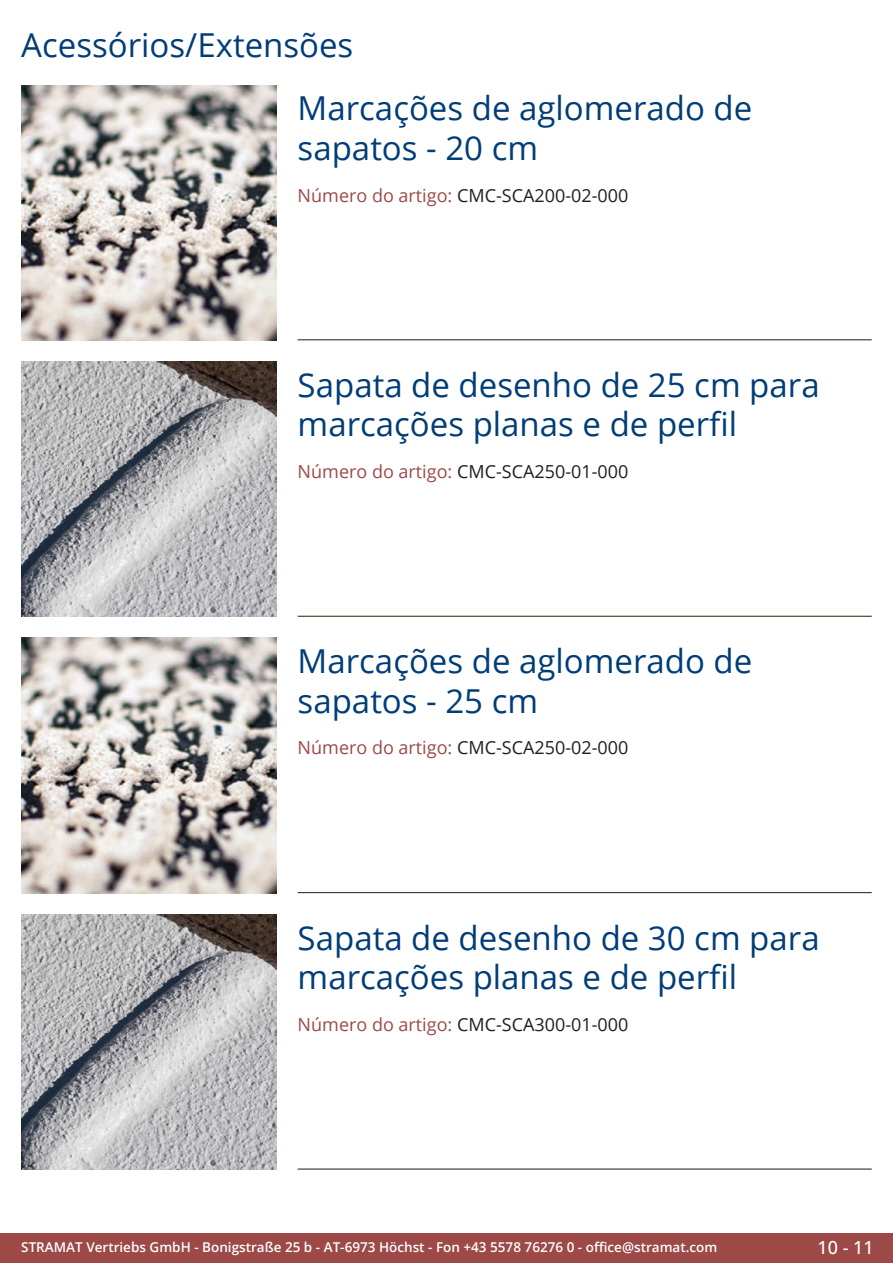
<style>
.page{position:relative;width:893px;height:1263px;background:#fff}
.page>*{position:absolute;margin:0;border:0;box-sizing:border-box;transform-origin:0 0}
.Produkttitel{font:33px/39.6px "Open Sans";color:#003d78}
.RastTitel{font:33px "Open Sans";color:#003d78}
.TechDaten_Überschrif{font:18px "Open Sans";color:#231f20}
.t1{font:500 18px "Open Sans";color:#fff}
.t2{font:600 13.5px "Open Sans";color:#fff}
.s1{color:#9c4948}
</style>
<div class="page">
<div style="left:0;top:1233px;width:893px;height:30px;background:#9c4948"></div>
<hr style="left:298px;top:340px;width:574px;height:1px;background:#201d08">
<hr style="left:298px;top:616px;width:574px;height:1px;background:#201d08">
<hr style="left:298px;top:892px;width:574px;height:1px;background:#201d08">
<hr style="left:298px;top:1169px;width:574px;height:1px;background:#201d08">
<img style="left:21px;top:85px;width:255px;height:255px">
<img style="left:21px;top:361px;width:255px;height:256px">
<img style="left:21px;top:638px;width:255px;height:255px">
<img style="left:21px;top:914px;width:255px;height:255px">
<p class="RastTitel" style="left:21px;top:22px;width:334px">Acessórios/Extensões</p>
<p class="Produkttitel" style="left:298px;top:88px;width:456px">Marcações de aglomerado de sapatos - 20 cm</p>
<p class="TechDaten_Überschrif" style="left:298px;top:183px;width:332px"><span class="s1">Número do artigo:</span> CMC-SCA200-02-000</p>
<p class="Produkttitel" style="left:298px;top:364px;width:523px">Sapata de desenho de 25 cm para marcações planas e de perfil</p>
<p class="TechDaten_Überschrif" style="left:298px;top:459px;width:332px"><span class="s1">Número do artigo:</span> CMC-SCA250-01-000</p>
<p class="Produkttitel" style="left:298px;top:640px;width:456px">Marcações de aglomerado de sapatos - 25 cm</p>
<p class="TechDaten_Überschrif" style="left:298px;top:735px;width:332px"><span class="s1">Número do artigo:</span> CMC-SCA250-02-000</p>
<p class="Produkttitel" style="left:298px;top:917px;width:523px">Sapata de desenho de 30 cm para marcações planas e de perfil</p>
<p class="TechDaten_Überschrif" style="left:298px;top:1012px;width:332px"><span class="s1">Número do artigo:</span> CMC-SCA300-01-000</p>
<p class="t2" style="left:21px;top:1238px;width:698px">STRAMAT Vertriebs GmbH - Bonigstraße 25 b - AT-6973 Höchst - Fon +43 5578 76276 0 - office@stramat.com</p>
<p class="t1" style="left:817px;top:1234px;width:58px">10 - 11</p>
</div>
